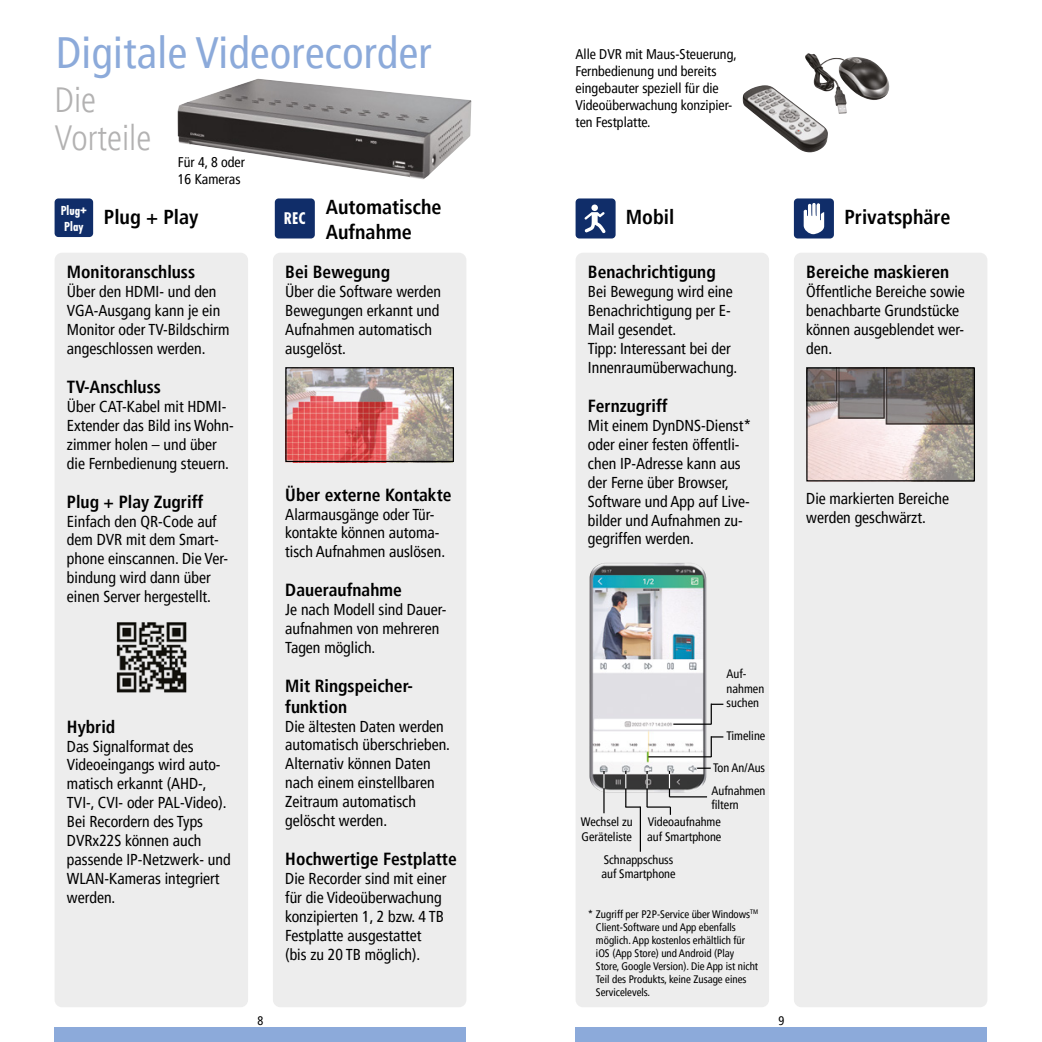
<style>
.page{position:relative;width:1042px;height:1042px;background:#fff}
.page>*{position:absolute;margin:0;border:0;box-sizing:border-box;transform-origin:0 0}
.t1{font:condensed 43.75px "Frutiger LT Pro";letter-spacing:.01em;color:#8caada}
.t2{font:300 condensed 35px/38.5px "Frutiger LT Pro";color:#b3b2b2}
.t3{font:700 condensed 20.12px/24.2px "Frutiger LT Pro";color:#000}
.t4{font:700 17.68px "Futura PT Cond";color:#fff}
.t5{font:700 condensed 17.5px/21px "Frutiger LT Pro";color:#000}
.t6{font:condensed 15.75px/18.9px "Frutiger LT Pro";color:#000}
.t7{font:condensed 14px/16.8px "Frutiger LT Pro";color:#000}
.t8{font:700 13.65px/15.9px "Futura PT Cond";color:#fff}
.t9{font:condensed 12.25px/14.7px "Frutiger LT Pro";color:#000}
.t10{font:condensed 10.85px/13px "Frutiger LT Pro";color:#000}
</style>
<div class="page">
<div style="left:575px;top:253px;width:194px;height:754px;background:#ededed;border-radius:7px"></div>
<img style="left:589px;top:563px;width:117px;height:229px">
<div style="left:273px;top:253px;width:193px;height:754px;background:#ededed;border-radius:7px"></div>
<div style="left:55px;top:253px;width:193px;height:754px;background:#ededed;border-radius:7px"></div>
<div style="left:55px;top:198px;width:38px;height:39px;background:#102d69;border-radius:4px"></div>
<div style="left:55px;top:1027px;width:411px;height:15px;background:#8caada"></div>
<img style="left:116px;top:622px;width:71px;height:71px">
<div style="left:275px;top:198px;width:40px;height:40px;background:#102d69;border-radius:4px"></div>
<img style="left:287px;top:369px;width:165px;height:91px">
<div style="left:285px;top:367px;width:169px;height:95px;border:1px solid #000"></div>
<img style="left:177px;top:79px;width:294px;height:100px">
<div style="left:794px;top:253px;width:193px;height:754px;background:#ededed;border-radius:7px"></div>
<div style="left:575px;top:1027px;width:412px;height:15px;background:#8caada"></div>
<div style="left:575px;top:198px;width:40px;height:40px;background:#102d69;border-radius:4px"></div>
<div style="left:591px;top:204px;width:7px;height:7px;background:#fff;border-radius:50%"></div>
<svg style="left:584px;top:212px;width:22px;height:22px"></svg>
<div style="left:794px;top:198px;width:40px;height:40px;background:#102d69;border-radius:4px"></div>
<svg style="left:803px;top:203px;width:21px;height:31px"></svg>
<img style="left:805px;top:53px;width:42px;height:61px">
<img style="left:742px;top:85px;width:86px;height:68px">
<img style="left:808px;top:369px;width:165px;height:110px">
<div style="left:806px;top:367px;width:169px;height:114px;border:1px solid #000"></div>
<hr style="left:648px;top:756px;width:63px;height:1px;background:#000">
<hr style="left:710px;top:736px;width:2px;height:21px;background:#000">
<svg style="left:711px;top:736px;width:12px;height:1px"></svg>
<hr style="left:603px;top:771px;width:1px;height:42px;background:#000">
<svg style="left:603px;top:774px;width:1px;height:14px"></svg>
<hr style="left:640px;top:806px;width:1px;height:46px;background:#000">
<svg style="left:626px;top:806px;width:14px;height:1px"></svg>
<hr style="left:625px;top:771px;width:1px;height:36px;background:#000">
<svg style="left:625px;top:774px;width:1px;height:14px"></svg>
<hr style="left:646px;top:771px;width:2px;height:36px;background:#000">
<svg style="left:647px;top:806px;width:24px;height:9px"></svg>
<svg style="left:646px;top:774px;width:2px;height:14px"></svg>
<svg style="left:697px;top:767px;width:14px;height:2px"></svg>
<hr style="left:669px;top:796px;width:38px;height:1px;background:#000">
<svg style="left:669px;top:771px;width:1px;height:26px"></svg>
<hr style="left:673px;top:723px;width:38px;height:2px;background:#000">
<hr style="left:710px;top:703px;width:2px;height:21px;background:#000">
<svg style="left:711px;top:703px;width:12px;height:2px"></svg>
<h1 class="t1" style="left:56px;top:27px;width:377px">Digitale Videorecorder</h1>
<h2 class="t2" style="left:55px;top:81px;width:98px">Die<br>Vorteile</h2>
<p class="t7" style="left:178px;top:154px;width:69px">Für 4, 8 oder<br>16 Kameras</p>
<p class="t8" style="left:61px;top:202px;width:28px">Plug+<br>Play</p>
<p class="t3" style="left:104px;top:205px;width:96px">Plug + Play</p>
<p class="t5" style="left:67px;top:262px;width:130px">Monitoranschluss</p>
<p class="t6" style="left:67px;top:282px;width:164px">Über den HDMI- und den<br>VGA-Ausgang kann je ein<br>Monitor oder TV-Bildschirm angeschlossen werden.</p>
<p class="t5" style="left:67px;top:376px;width:95px">TV-Anschluss</p>
<p class="t6" style="left:67px;top:397px;width:168px">Über CAT-Kabel mit HDMI-<br>Extender das Bild ins Wohn&shy;zimmer holen – und über die Fernbedienung steuern.</p>
<p class="t5" style="left:67px;top:491px;width:138px">Plug + Play Zugriff</p>
<p class="t6" style="left:67px;top:512px;width:163px">Einfach den QR-Code auf dem DVR mit dem Smart&shy;phone einscannen. Die Ver&shy;bindung wird dann über einen Server hergestellt.</p>
<p class="t5" style="left:67px;top:716px;width:50px">Hybrid</p>
<p class="t6" style="left:67px;top:737px;width:165px">Das Signalformat des<br>Videoeingangs wird auto&shy;matisch erkannt (AHD-,<br>TVI-, CVI- oder PAL-Video).<br>Bei Recordern des Typs<br>DVRx22S können auch passende IP-Netzwerk- und<br>WLAN-Kameras integriert werden.</p>
<p class="t9" style="left:257px;top:1013px;width:7px">8</p>
<p class="t4" style="left:284px;top:208px;width:23px">REC</p>
<p class="t3" style="left:326px;top:195px;width:117px">Automatische<br>Aufnahme</p>
<p class="t5" style="left:285px;top:262px;width:106px">Bei Bewegung</p>
<p class="t6" style="left:285px;top:282px;width:157px">Über die Software werden<br>Bewegungen erkannt und<br>Aufnahmen automatisch ausgelöst.</p>
<p class="t5" style="left:285px;top:484px;width:168px">Über externe Kontakte</p>
<p class="t6" style="left:285px;top:505px;width:161px">Alarmausgänge oder Tür&shy;kontakte können automa&shy;tisch Aufnahmen auslösen.</p>
<p class="t5" style="left:285px;top:579px;width:118px">Daueraufnahme</p>
<p class="t6" style="left:285px;top:600px;width:161px">Je nach Modell sind Dauer&shy;aufnahmen von mehreren<br>Tagen möglich.</p>
<p class="t5" style="left:285px;top:675px;width:129px">Mit Ringspeicher&shy;funktion</p>
<p class="t6" style="left:285px;top:717px;width:166px">Die ältesten Daten werden automatisch überschrieben.<br>Alternativ können Daten nach einem einstellbaren<br>Zeitraum automatisch gelöscht werden.</p>
<p class="t5" style="left:285px;top:849px;width:173px">Hochwertige Festplatte</p>
<p class="t6" style="left:285px;top:869px;width:163px">Die Recorder sind mit einer für die Videoüberwachung konzipierten 1, 2 bzw. 4 TB<br>Festplatte ausgestattet (bis zu 20 TB möglich).</p>
<p class="t7" style="left:575px;top:46px;width:163px">Alle DVR mit Maus-Steuerung,<br>Fernbedienung und bereits eingebauter speziell für die<br>Videoüberwachung konzipier&shy;ten Festplatte.</p>
<p class="t3" style="left:626px;top:205px;width:50px">Mobil</p>
<p class="t3" style="left:844px;top:205px;width:108px">Privatsphäre</p>
<p class="t5" style="left:588px;top:262px;width:129px">Benachrichtigung</p>
<p class="t6" style="left:588px;top:282px;width:151px">Bei Bewegung wird eine<br>Benachrichtigung per E-<br>Mail gesendet.<br>Tipp: Interessant bei der<br>Innenraumüberwachung.</p>
<p class="t5" style="left:588px;top:395px;width:81px">Fernzugriff</p>
<p class="t6" style="left:588px;top:416px;width:165px">Mit einem DynDNS-Dienst* oder einer festen öffentli&shy;chen IP-Adresse kann aus der Ferne über Browser,<br>Software und App auf Live&shy;bilder und Aufnahmen zu&shy;gegriffen werden.</p>
<p class="t5" style="left:806px;top:262px;width:144px">Bereiche maskieren</p>
<p class="t6" style="left:806px;top:282px;width:160px">Öffentliche Bereiche sowie benachbarte Grundstücke können ausgeblendet wer&shy;den.</p>
<p class="t6" style="left:806px;top:489px;width:144px">Die markierten Bereiche werden geschwärzt.</p>
<p class="t9" style="left:726px;top:666px;width:39px">Auf&shy;nahmen suchen</p>
<p class="t9" style="left:726px;top:729px;width:40px">Timeline</p>
<p class="t9" style="left:713px;top:760px;width:54px">Ton An/Aus</p>
<p class="t9" style="left:711px;top:783px;width:56px">Aufnahmen filtern</p>
<p class="t9" style="left:581px;top:815px;width:53px">Wechsel zu<br>Geräteliste</p>
<p class="t9" style="left:647px;top:815px;width:76px">Videoaufnahme auf Smartphone</p>
<p class="t9" style="left:601px;top:852px;width:76px">Schnappschuss auf Smartphone</p>
<p class="t10" style="left:596px;top:908px;width:164px;text-indent:-8px">* Zugriff per P2P-Service über Windows<sup>TM </sup>Client-Software und App ebenfalls möglich. App kostenlos erhältlich für iOS (App Store) und Android (Play Store, Google Version). Die App ist nicht Teil des Produkts, keine Zusage eines Servicelevels.</p>
<p class="t9" style="left:778px;top:1013px;width:7px">9</p>
</div>
